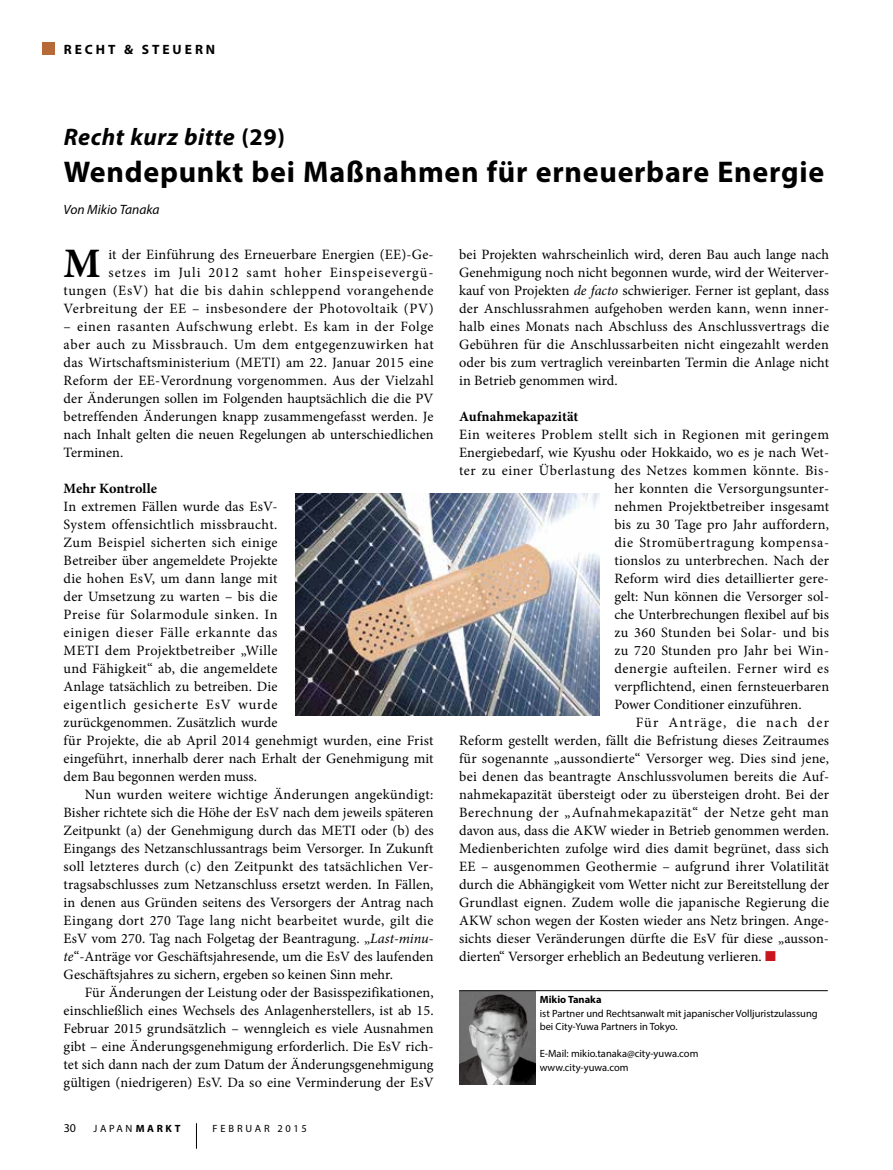
<style>
.page{position:relative;width:893px;height:1170px;background:#fff}
.page>*{position:absolute;margin:0;border:0;box-sizing:border-box;transform-origin:0 0}
.t1{font:700 42px "Minion Pro";color:#000}
.t2{font:700 30px "Myriad Pro";letter-spacing:.025em;color:#000}
.t3{font:italic 700 24px "Myriad Pro";letter-spacing:.025em;color:#000}
.t4{font:14.25px/18px "Minion Pro";letter-spacing:.015em;color:#000;text-align:justify}
.t5{font:14.25px/18px "Minion Pro";letter-spacing:.04em;color:#000;text-align:right}
.t6{font:14.25px "Minion Pro";letter-spacing:.035em;color:#000}
.t7{font:700 14.25px "Minion Pro";letter-spacing:.005em;color:#000}
.t8{font:14.25px "Minion Pro";letter-spacing:.045em;color:#000}
.t9{font:14.25px "Minion Pro";letter-spacing:.09em;color:#000}
.t10{font:italic 13.5px "Myriad Pro";color:#000}
.t11{font:700 13.5px "Myriad Pro";letter-spacing:.22em;color:#000}
.t12{font:12px "Myriad Pro";color:#000}
.t13{font:10.5px/13.5px "Myriad Pro";color:#000}
.t14{font:10.5px "Myriad Pro";letter-spacing:.27em;color:#000}
.t15{font:700 10.5px "Myriad Pro";color:#000}
.s1{font-style:normal}
.s2{font-style:italic}
.s3{font-weight:700}
.s4{color:#c8161e}
</style>
<div class="page">
<svg style="left:196px;top:1123px;width:1px;height:25px"></svg>
<div style="left:42px;top:43px;width:13px;height:12px;background:#b56a37"></div>
<img style="left:459px;top:991px;width:77px;height:93px">
<hr style="left:459px;top:990px;width:369px;height:1px;background:#000">
<img style="left:296px;top:493px;width:303px;height:222px">
<p class="t11" style="left:64px;top:40px;width:153px">recht &amp; steuern</p>
<h3 class="t3" style="left:64px;top:121px;width:223px">Recht kurz bitte <span class="s1">(29)</span></h3>
<h2 class="t2" style="left:64px;top:152px;width:762px">Wendepunkt bei Maßnahmen für erneuerbare Energie</h2>
<p class="t10" style="left:64px;top:201px;width:97px">Von Mikio Tanaka</p>
<p class="t5" style="left:64px;top:245px;width:371px">it der Einführung des Erneuerbare Energien (EE)-Ge-<br>setzes im Juli 2012 samt hoher Einspeisevergü&shy;tungen (EsV) hat die bis dahin schleppend vorangehende Verbreitung der EE – insbesondere der Photovoltaik (PV)</p>
<p class="t4" style="left:64px;top:317px;width:372px">– einen rasanten Aufschwung erlebt. Es kam in der Folge aber auch zu Missbrauch. Um dem entgegenzuwirken hat das Wirtschaftsministerium (METI) am 22. Januar 2015 eine Reform der EE-Verordnung vorgenommen. Aus der Vielzahl der Änderungen sollen im Folgenden hauptsächlich die die PV betreffenden Änderungen knapp zusammengefasst werden. Je nach Inhalt gelten die neuen Regelungen ab unterschiedlichen Terminen.</p>
<p class="t7" style="left:64px;top:478px;width:95px">Mehr Kontrolle</p>
<p class="t4" style="left:64px;top:497px;width:371px;text-align:left">In extremen Fällen wurde das EsV-<br>System offensichtlich missbraucht.<br>Zum Beispiel sicherten sich einige<br>Betreiber über angemeldete Projekte<br>die hohen EsV, um dann lange mit<br>der Umsetzung zu warten – bis die<br>Preise für Solarmodule sinken. In<br>einigen dieser Fälle erkannte das<br>METI dem Projektbetreiber „Wille<br>und Fähigkeit“ ab, die angemeldete<br>Anlage tatsächlich zu betreiben. Die<br>eigentlich gesicherte EsV wurde<br>zurückgenommen. Zusätzlich wurde<br>für Projekte, die ab April 2014 genehmigt wurden, eine Frist eingeführt, innerhalb derer nach Erhalt der Genehmigung mit dem Bau begonnen werden muss.</p>
<p class="t4" style="left:64px;top:785px;width:372px;text-indent:21px">Nun wurden weitere wichtige Änderungen angekündigt:<br>Bisher richtete sich die Höhe der EsV nach dem jeweils späteren Zeitpunkt (a) der Genehmigung durch das METI oder (b) des Eingangs des Netzanschlussantrags beim Versorger. In Zukunft soll letzteres durch (c) den Zeitpunkt des tatsächlichen Ver&shy;tragsabschlusses zum Netzanschluss ersetzt werden. In Fällen, in denen aus Gründen seitens des Versorgers der Antrag nach Eingang dort 270 Tage lang nicht bearbeitet wurde, gilt die EsV vom 270. Tag nach Folgetag der Beantragung. „<span class="s2">Last-minu&shy;te</span>“-Anträge vor Geschäftsjahresende, um die EsV des laufenden Geschäftsjahres zu sichern, ergeben so keinen Sinn mehr.</p>
<p class="t4" style="left:64px;top:983px;width:372px;text-indent:21px">Für Änderungen der Leistung oder der Basisspezifikationen, einschließlich eines Wechsels des Anlagenherstellers, ist ab 15.<br>Februar 2015 grundsätzlich – wenngleich es viele Ausnahmen gibt – eine Änderungsgenehmigung erforderlich. Die EsV rich&shy;tet sich dann nach der zum Datum der Änderungsgenehmigung gültigen (niedrigeren) EsV. Da so eine Verminderung der EsV</p>
<h1 class="t1" style="left:64px;top:234px;width:39px">M</h1>
<p class="t12" style="left:64px;top:1120px;width:14px">30</p>
<p class="t13" style="left:94px;top:1121px;width:88px">JAPAN<span class="s3">MARKT</span></p>
<p class="t14" style="left:213px;top:1121px;width:96px">Februar 2015</p>
<p class="t4" style="left:459px;top:245px;width:371px">bei Projekten wahrscheinlich wird, deren Bau auch lange nach Genehmigung noch nicht begonnen wurde, wird der Weiterver&shy;kauf von Projekten <span class="s2">de facto</span> schwieriger. Ferner ist geplant, dass der Anschlussrahmen aufgehoben werden kann, wenn inner&shy;halb eines Monats nach Abschluss des Anschlussvertrags die Gebühren für die Anschlussarbeiten nicht eingezahlt werden oder bis zum vertraglich vereinbarten Termin die Anlage nicht in Betrieb genommen wird.</p>
<p class="t7" style="left:459px;top:406px;width:121px">Aufnahmekapazität</p>
<p class="t6" style="left:459px;top:424px;width:371px">Ein weiteres Problem stellt sich in Regionen mit geringem</p>
<p class="t4" style="left:459px;top:443px;width:371px">Energiebedarf, wie Kyushu oder Hokkaido, wo es je nach Wet-</p>
<p class="t5" style="left:459px;top:461px;width:371px">ter zu einer Überlastung des Netzes kommen könnte. Bis-</p>
<p class="t4" style="left:614px;top:479px;width:216px">her konnten die Versorgungsunter-</p>
<p class="t4" style="left:614px;top:497px;width:216px">nehmen Projektbetreiber insgesamt</p>
<p class="t4" style="left:614px;top:515px;width:216px">bis zu 30 Tage pro Jahr auffordern,</p>
<p class="t8" style="left:614px;top:532px;width:216px">die Stromübertragung kompensa-</p>
<p class="t4" style="left:614px;top:551px;width:216px">tionslos zu unterbrechen. Nach der</p>
<p class="t4" style="left:614px;top:569px;width:216px">Reform wird dies detaillierter gere-</p>
<p class="t4" style="left:614px;top:587px;width:216px">gelt: Nun können die Versorger sol-</p>
<p class="t4" style="left:614px;top:605px;width:216px">che Unterbrechungen flexibel auf bis</p>
<p class="t4" style="left:614px;top:623px;width:216px">zu 360 Stunden bei Solar- und bis</p>
<p class="t4" style="left:614px;top:641px;width:216px">zu 720 Stunden pro Jahr bei Win-</p>
<p class="t5" style="left:614px;top:659px;width:216px">denergie aufteilen. Ferner wird es</p>
<p class="t4" style="left:614px;top:677px;width:216px">verpflichtend, einen fernsteuerbaren</p>
<p class="t4" style="left:614px;top:695px;width:189px">Power Conditioner einzuführen.</p>
<p class="t9" style="left:636px;top:712px;width:195px">Für Anträge, die nach der</p>
<p class="t4" style="left:459px;top:731px;width:371px">Reform gestellt werden, fällt die Befristung dieses Zeitraumes</p>
<p class="t4" style="left:459px;top:749px;width:371px">für sogenannte „aussondierte“ Versorger weg. Dies sind jene,</p>
<p class="t4" style="left:459px;top:767px;width:371px">bei denen das beantragte Anschlussvolumen bereits die Auf-</p>
<p class="t4" style="left:459px;top:785px;width:371px">nahmekapazität übersteigt oder zu übersteigen droht. Bei der</p>
<p class="t6" style="left:459px;top:802px;width:371px">Berechnung der „Aufnahmekapazität“ der Netze geht man</p>
<p class="t4" style="left:459px;top:821px;width:371px">davon aus, dass die AKW wieder in Betrieb genommen werden.</p>
<p class="t4" style="left:459px;top:839px;width:371px">Medienberichten zufolge wird dies damit begrünet, dass sich</p>
<p class="t4" style="left:459px;top:857px;width:371px">EE – ausgenommen Geothermie – aufgrund ihrer Volatilität</p>
<p class="t4" style="left:459px;top:875px;width:371px">durch die Abhängigkeit vom Wetter nicht zur Bereitstellung der</p>
<p class="t4" style="left:459px;top:893px;width:371px">Grundlast eignen. Zudem wolle die japanische Regierung die</p>
<p class="t4" style="left:459px;top:911px;width:371px">AKW schon wegen der Kosten wieder ans Netz bringen. Ange-</p>
<p class="t4" style="left:459px;top:929px;width:371px">sichts dieser Veränderungen dürfte die EsV für diese „ausson-</p>
<p class="t4" style="left:459px;top:947px;width:318px">dierten“ Versorger erheblich an Bedeutung verlieren. <span class="s4">■</span></p>
<p class="t15" style="left:540px;top:992px;width:63px">Mikio Tanaka</p>
<p class="t13" style="left:540px;top:1006px;width:279px">ist Partner und Rechtsanwalt mit japanischer Volljuristzulassung bei City-Yuwa Partners in Tokyo.</p>
<p class="t13" style="left:540px;top:1046px;width:160px">E-Mail: mikio.tanaka@city-yuwa.com www.city-yuwa.com</p>
</div>
